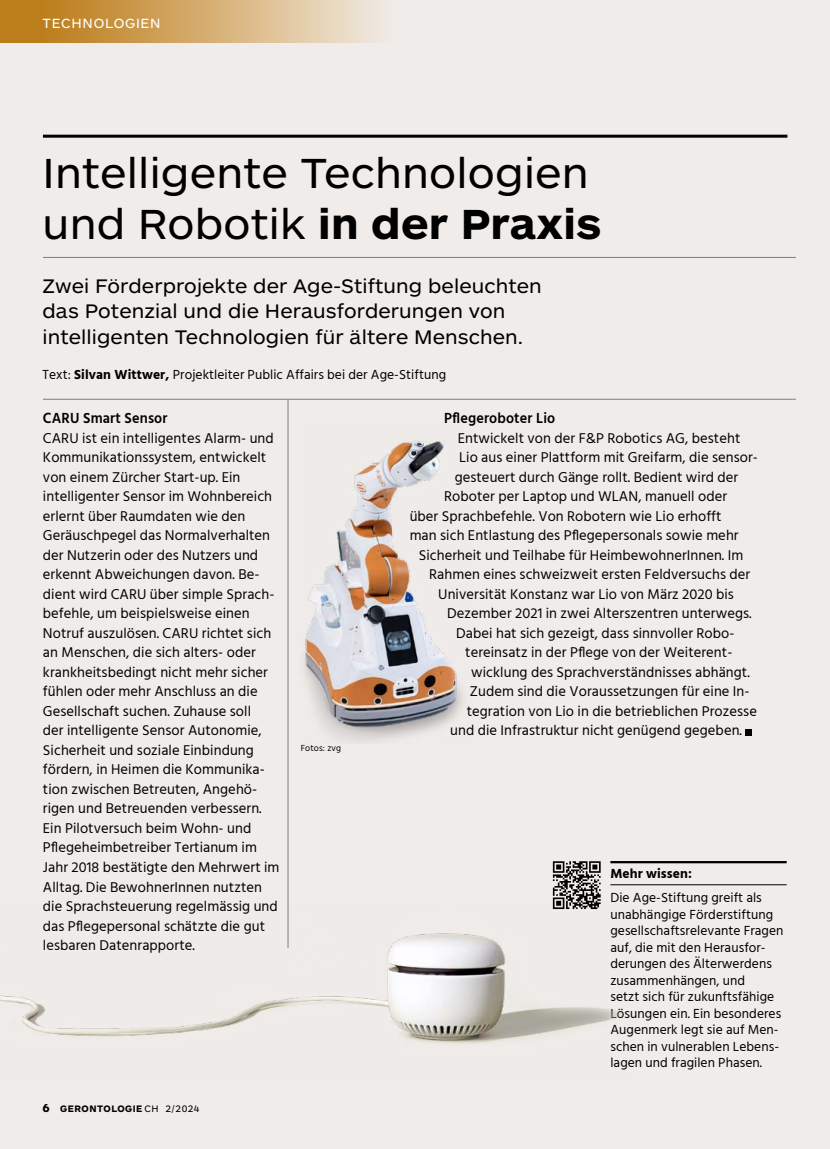
<style>
.page{position:relative;width:830px;height:1149px;background:#fff}
.page>*{position:absolute;margin:0;border:0;box-sizing:border-box;transform-origin:0 0}
.t1{font:43.65px/51px "ARS Maquette Pro";letter-spacing:.005em;color:#000}
.t2{font:20.4px/25.5px "ARS Maquette Pro";letter-spacing:.005em;color:#000}
.t3{font:600 15px "Hind Siliguri";letter-spacing:.01em;color:#000;scale:.95 1}
.t4{font:14.55px/19.5px "Hind Siliguri";letter-spacing:.005em;color:#000}
.t5{font:13.8px "ARS Maquette Pro";letter-spacing:.05em;color:#fff}
.t6{font:13.5px/16.5px "Hind Siliguri";letter-spacing:.005em;color:#000}
.t7{font:700 13.5px "Hind Siliguri";letter-spacing:.005em;color:#000}
.t8{font:700 9.75px "ARS Maquette Pro";letter-spacing:.05em;color:#000}
.t9{font:9px "Hind Siliguri";letter-spacing:.015em;color:#000}
.s1{font-weight:700}
.s2{font-size:12px}
.s3{font-weight:400}
</style>
<div class="page">
<div style="left:0;top:0;width:829px;height:1148px;background:#efecea"></div>
<svg style="left:0;top:0;width:380px;height:43px;background:#d3aa6c"></svg>
<hr style="left:610px;top:860px;width:176px;height:3px;background:#000">
<hr style="left:610px;top:884px;width:176px;height:1px;background:#000">
<svg style="left:600px;top:861px;width:1px;height:40px"></svg>
<svg style="left:552px;top:861px;width:48px;height:40px"></svg>
<hr style="left:43px;top:135px;width:744px;height:3px;background:#000">
<hr style="left:43px;top:399px;width:752px;height:1px;background:#807c7a">
<hr style="left:43px;top:257px;width:752px;height:1px;background:#807c7a">
<div style="left:745px;top:728px;width:6px;height:7px;background:#000"></div>
<img style="left:304px;top:440px;width:159px;height:301px">
<img style="left:0;top:901px;width:622px;height:143px">
<hr style="left:287px;top:399px;width:1px;height:548px;background:#807c7a">
<p class="t5" style="left:43px;top:14px;width:119px">TECHNOLOGIEN</p>
<h1 class="t1" style="left:43px;top:145px;width:560px">Intelligente Technologien und Robotik <span class="s1">in der Praxis</span></h1>
<h2 class="t2" style="left:43px;top:271px;width:500px">Zwei Förderprojekte der Age-Stiftung beleuchten das Potenzial und die Herausforderungen von intelligenten Technologien für ältere Menschen.</h2>
<p class="t6" style="left:43px;top:367px;width:405px">Text: <span class="s1">Silvan Wittwer,</span> Projektleiter Public Affairs bei der Age-Stiftung</p>
<p class="t3" style="left:43px;top:407px;width:132px">CARU Smart Sensor</p>
<p class="t4" style="left:43px;top:429px;width:238px">CARU ist ein intelligentes Alarm- und Kommunikationssystem, entwickelt von einem Zürcher Start-up. Ein intelligenter Sensor im Wohnbereich erlernt über Raumdaten wie den Geräuschpegel das Normalverhalten der Nutzerin oder des Nutzers und erkennt Abweichungen davon. Be&shy;dient wird CARU über simple Sprach&shy;befehle, um beispielsweise einen Notruf auszulösen. CARU richtet sich an Menschen, die sich alters- oder krankheitsbedingt nicht mehr sicher fühlen oder mehr Anschluss an die Gesellschaft suchen. Zuhause soll<br>der intelligente Sensor Autonomie, Sicherheit und soziale Einbindung fördern, in Heimen die Kommunika&shy;tion zwischen Betreuten, Angehö&shy;rigen und Betreuenden verbessern.<br>Ein Pilotversuch beim Wohn- und Pflegeheimbetreiber Tertianum im Jahr 2018 bestätigte den Mehrwert im Alltag. Die BewohnerInnen nutzten die Sprachsteuerung regelmässig und das Pflegepersonal schätzte die gut lesbaren Datenrapporte.</p>
<p class="t9" style="left:300px;top:741px;width:42px">Fotos: zvg</p>
<p class="t8" style="left:43px;top:1102px;width:158px"><span class="s2">6</span> GERONTOLOGIE <span class="s3">CH 2/2024</span></p>
<p class="t3" style="left:444px;top:407px;width:118px">Pflegeroboter Lio</p>
<p class="t4" style="left:457px;top:429px;width:284px">Entwickelt von der F&amp;P Robotics AG, besteht</p>
<p class="t4" style="left:459px;top:448px;width:300px">Lio aus einer Plattform mit Greifarm, die sensor-</p>
<p class="t4" style="left:454px;top:468px;width:285px">gesteuert durch Gänge rollt. Bedient wird der</p>
<p class="t4" style="left:444px;top:487px;width:284px">Roboter per Laptop und WLAN, manuell oder</p>
<p class="t4" style="left:409px;top:507px;width:313px">über Sprachbefehle. Von Robotern wie Lio erhofft</p>
<p class="t4" style="left:409px;top:526px;width:330px">man sich Entlastung des Pflegepersonals sowie mehr</p>
<p class="t4" style="left:418px;top:546px;width:326px">Sicherheit und Teilhabe für HeimbewohnerInnen. Im</p>
<p class="t4" style="left:429px;top:565px;width:322px">Rahmen eines schweizweit ersten Feldversuchs der</p>
<p class="t4" style="left:438px;top:585px;width:297px">Universität Konstanz war Lio von März 2020 bis</p>
<p class="t4" style="left:447px;top:604px;width:306px">Dezember 2021 in zwei Alterszentren unterwegs.</p>
<p class="t4" style="left:456px;top:624px;width:280px">Dabei hat sich gezeigt, dass sinnvoller Robo-</p>
<p class="t4" style="left:465px;top:643px;width:268px">tereinsatz in der Pflege von der Weiterent-</p>
<p class="t4" style="left:471px;top:663px;width:280px">wicklung des Sprachverständnisses abhängt.</p>
<p class="t4" style="left:469px;top:682px;width:281px">Zudem sind die Voraussetzungen für eine In-</p>
<p class="t4" style="left:466px;top:702px;width:291px">tegration von Lio in die betrieblichen Prozesse</p>
<p class="t4" style="left:450px;top:721px;width:293px">und die Infrastruktur nicht genügend gegeben.</p>
<p class="t7" style="left:610px;top:862px;width:83px">Mehr wissen:</p>
<p class="t6" style="left:610px;top:890px;width:174px">Die Age-Stiftung greift als unabhängige Förderstiftung gesellschaftsrelevante Fragen auf, die mit den Herausfor&shy;derungen des Älterwerdens zusammenhängen, und<br>setzt sich für zukunftsfähige<br>Lösungen ein. Ein besonderes<br>Augenmerk legt sie auf Men&shy;schen in vulnerablen Lebens&shy;lagen und fragilen Phasen.</p>
</div>
